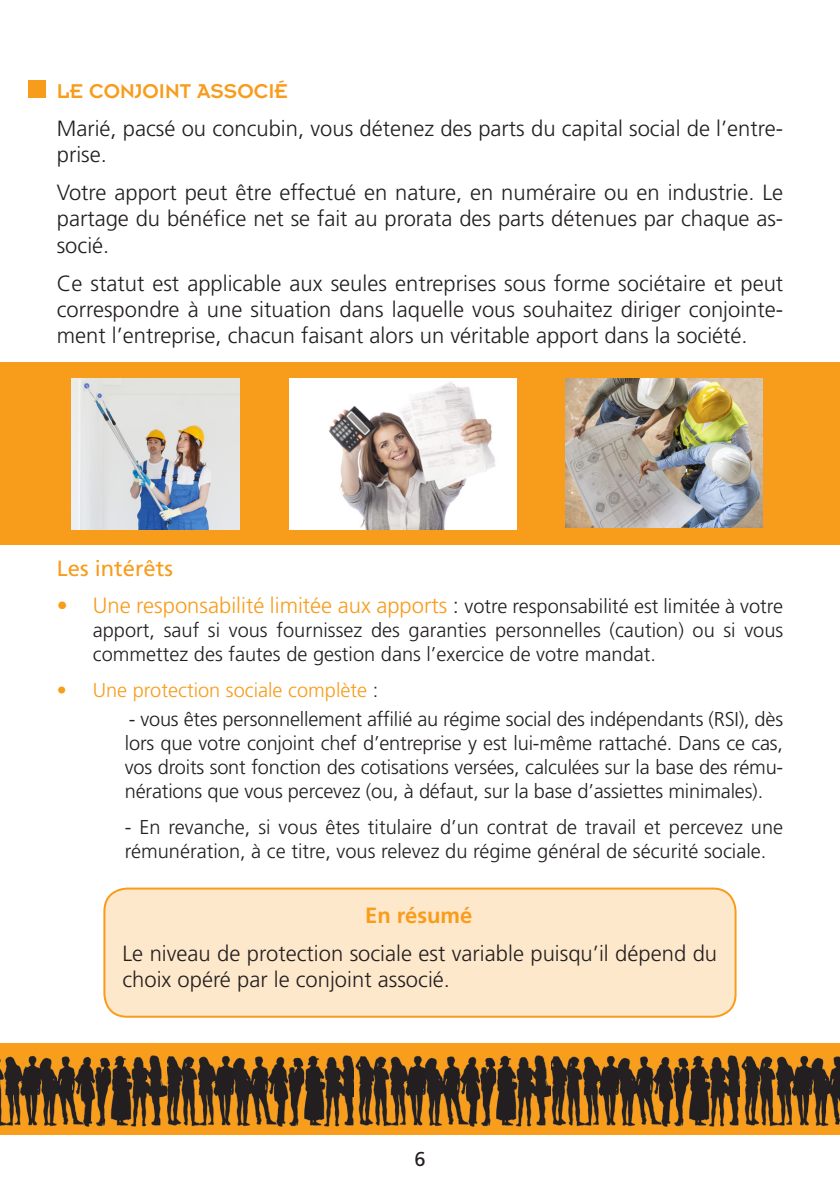
<style>
.page{position:relative;width:840px;height:1191px;background:#fff}
.page>*{position:absolute;margin:0;border:0;box-sizing:border-box;transform-origin:0 0}
.t1{font:300 22px/26.4px "Frutiger LT Std";color:#231f20}
.t2{font:300 22px "Frutiger LT Std";color:#f89c1c}
.t3{font:22px "Insignia LT Std";color:#f89c1c}
.t4{font:22px "Frutiger LT Std";color:#f89c1c}
.t5{font:700 22px "Frutiger LT Std";color:#f89c1c}
.t6{font:300 20px/24px "Frutiger LT Std";color:#231f20}
.t7{font:300 20px "Frutiger LT Std";color:#f89c1c}
.t8{font:20px "Frutiger LT Std";color:#231f20}
.s1{color:#231f20}
.s2{font-size:20px;color:#231f20}
</style>
<div class="page">
<img style="left:166px;top:1043px;width:188px;height:91px">
<img style="left:0;top:1043px;width:166px;height:91px">
<img style="left:550px;top:1043px;width:190px;height:91px">
<img style="left:354px;top:1043px;width:196px;height:91px">
<img style="left:740px;top:1043px;width:99px;height:91px">
<div style="left:0;top:363px;width:839px;height:182px;background:#f89c1c"></div>
<img style="left:72px;top:378px;width:167px;height:151px">
<img style="left:565px;top:378px;width:197px;height:149px">
<img style="left:289px;top:378px;width:227px;height:151px">
<div style="left:28px;top:81px;width:17px;height:17px;background:#f89c1c"></div>
<div style="left:104px;top:888px;width:631px;height:128px;background:#fee8cb;border-radius:23px"></div>
<div style="left:103px;top:887px;width:633px;height:130px;border:2px solid #f89c1c;border-radius:23px"></div>
<p class="t3" style="left:57px;top:80px;width:232px">LE CONJOINT ASSOCIÉ</p>
<p class="t1" style="left:57px;top:115px;width:727px">Marié, pacsé ou concubin, vous détenez des parts du capital social de l’entre&shy;prise.</p>
<p class="t1" style="left:57px;top:179px;width:727px;text-align:justify">Votre apport peut être effectué en nature, en numéraire ou en industrie. Le partage du bénéfice net se fait au prorata des parts détenues par chaque as&shy;socié.</p>
<p class="t1" style="left:57px;top:270px;width:727px;text-align:justify">Ce statut est applicable aux seules entreprises sous forme sociétaire et peut correspondre à une situation dans laquelle vous souhaitez diriger conjointe&shy;ment l’entreprise, chacun faisant alors un véritable apport dans la société.</p>
<p class="t4" style="left:57px;top:555px;width:118px">Les intérêts</p>
<p class="t2" style="left:57px;top:593px;width:727px">• Une responsabilité limitée aux apports <span class="s1">:</span> <span class="s2">votre responsabilité est limitée à votre</span></p>
<p class="t6" style="left:93px;top:619px;width:691px">apport, sauf si vous fournissez des garanties personnelles (caution) ou si vous commettez des fautes de gestion dans l’exercice de votre mandat.</p>
<p class="t7" style="left:57px;top:678px;width:323px">• Une protection sociale complète <span class="s1">:</span></p>
<p class="t6" style="left:125px;top:708px;width:659px;text-align:justify">- vous êtes personnellement affilié au régime social des indépendants (RSI), dès lors que votre conjoint chef d’entreprise y est lui-même rattaché. Dans ce cas, vos droits sont fonction des cotisations versées, calculées sur la base des rému&shy;nérations que vous percevez (ou, à défaut, sur la base d’assiettes minimales).</p>
<p class="t6" style="left:125px;top:815px;width:659px">- En revanche, si vous êtes titulaire d’un contrat de travail et percevez une rémunération, à ce titre, vous relevez du régime général de sécurité sociale.</p>
<p class="t5" style="left:365px;top:902px;width:109px">En résumé</p>
<p class="t1" style="left:122px;top:940px;width:596px">Le niveau de protection sociale est variable puisqu’il dépend du choix opéré par le conjoint associé.</p>
<p class="t8" style="left:414px;top:1147px;width:13px">6</p>
</div>
